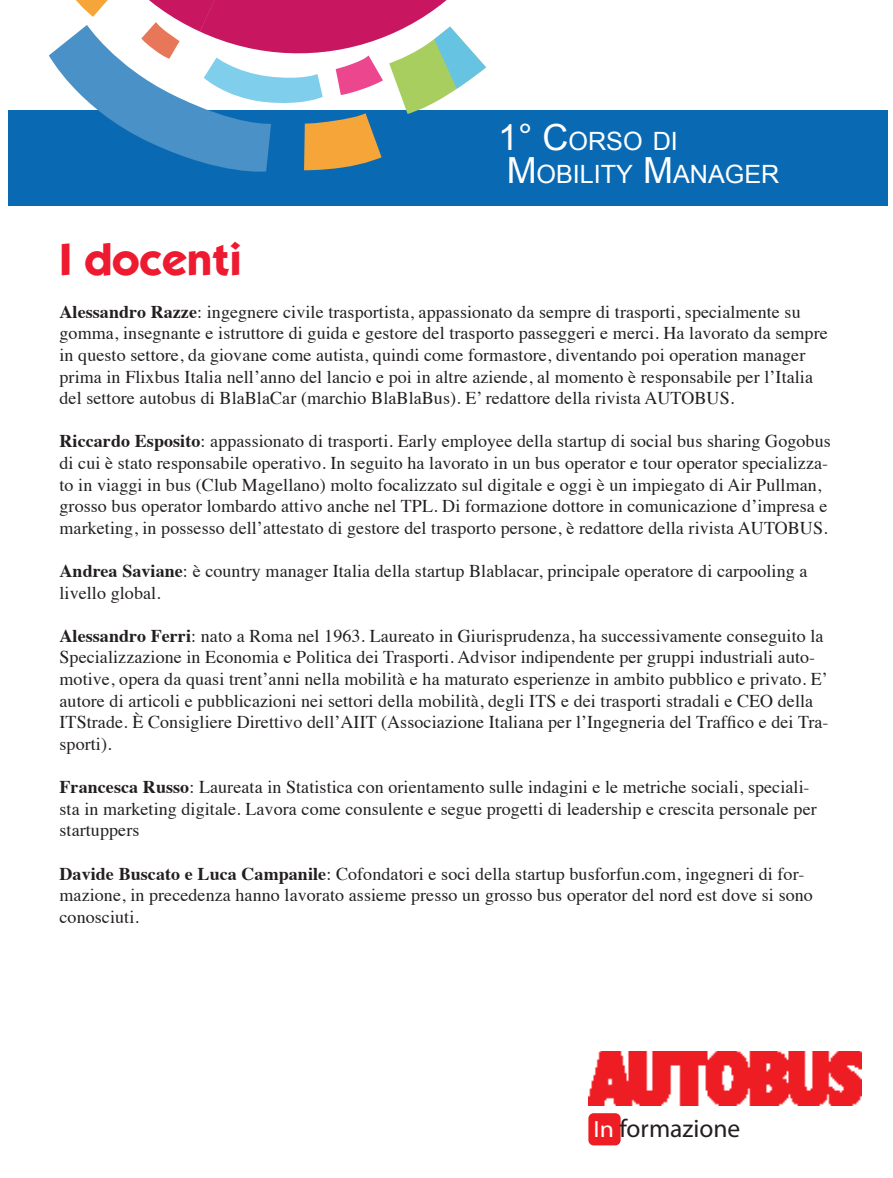
<style>
.page{position:relative;width:893px;height:1178px;background:#fff}
.page>*{position:absolute;margin:0;border:0;box-sizing:border-box;transform-origin:0 0}
.t1{font:700 45px "Itc Kabel";color:#ee1a30}
.t2{font:25.5px "Myriad Pro";color:#231f20}
.t3{font:25.2px "Arial";color:#fff}
.t4{font:18px/21.6px "Times";letter-spacing:.005em;color:#231f20}
.s1{font-size:36px}
.s2{font-weight:700}
.s3{font-size:23.55px;color:#fff}
</style>
<div class="page">
<div style="left:8px;top:111px;width:880px;height:95px;background:#096ab3"></div>
<svg style="left:49px;top:0;width:538px;height:172px"></svg>
<img style="left:588px;top:1052px;width:273px;height:53px">
<div style="left:588px;top:1113px;width:33px;height:32px;background:#ee1d23;border-radius:5px"></div>
<p class="t3" style="left:498px;top:124px;width:181px"><span class="s1">1° C</span>ORSO DI</p>
<p class="t3" style="left:507px;top:158px;width:274px"><span class="s1">M</span>OBILITY <span class="s1">M</span>ANAGER</p>
<p class="t1" style="left:60px;top:232px;width:184px">I docenti</p>
<p class="t4" style="left:60px;top:299px;width:770px"><span class="s2">Alessandro Razze</span>: ingegnere civile trasportista, appassionato da sempre di trasporti, specialmente su gomma, insegnante e istruttore di guida e gestore del trasporto passeggeri e merci. Ha lavorato da sempre in questo settore, da giovane come autista, quindi come formastore, diventando poi operation manager prima in Flixbus Italia nell’anno del lancio e poi in altre aziende, al momento è responsabile per l’Italia del settore autobus di BlaBlaCar (marchio BlaBlaBus). E’ redattore della rivista AUTOBUS.</p>
<p class="t4" style="left:60px;top:429px;width:773px"><span class="s2">Riccardo Esposito</span>: appassionato di trasporti. Early employee della startup di social bus sharing Gogobus di cui è stato responsabile operativo. In seguito ha lavorato in un bus operator e tour operator specializza&shy;to in viaggi in bus (Club Magellano) molto focalizzato sul digitale e oggi è un impiegato di Air Pullman, grosso bus operator lombardo attivo anche nel TPL. Di formazione dottore in comunicazione d’impresa e marketing, in possesso dell’attestato di gestore del trasporto persone, è redattore della rivista AUTOBUS.</p>
<p class="t4" style="left:60px;top:559px;width:749px"><span class="s2">Andrea Saviane</span>: è country manager Italia della startup Blablacar, principale operatore di carpooling a livello global.</p>
<p class="t4" style="left:60px;top:623px;width:770px"><span class="s2">Alessandro Ferri</span>: nato a Roma nel 1963. Laureato in Giurisprudenza, ha successivamente conseguito la Specializzazione in Economia e Politica dei Trasporti. Advisor indipendente per gruppi industriali auto&shy;motive, opera da quasi trent’anni nella mobilità e ha maturato esperienze in ambito pubblico e privato. E’ autore di articoli e pubblicazioni nei settori della mobilità, degli ITS e dei trasporti stradali e CEO della ITStrade. È Consigliere Direttivo dell’AIIT (Associazione Italiana per l’Ingegneria del Traffico e dei Tra&shy;sporti).</p>
<p class="t4" style="left:60px;top:775px;width:759px"><span class="s2">Francesca Russo</span>: Laureata in Statistica con orientamento sulle indagini e le metriche sociali, speciali&shy;sta in marketing digitale. Lavora come consulente e segue progetti di leadership e crescita personale per startuppers</p>
<p class="t4" style="left:60px;top:861px;width:755px"><span class="s2">Davide Buscato e Luca Campanile</span>: Cofondatori e soci della startup busforfun.com, ingegneri di for&shy;mazione, in precedenza hanno lavorato assieme presso un grosso bus operator del nord est dove si sono conosciuti.</p>
<p class="t2" style="left:593px;top:1113px;width:148px"><span class="s3">In</span> formazione</p>
</div>
